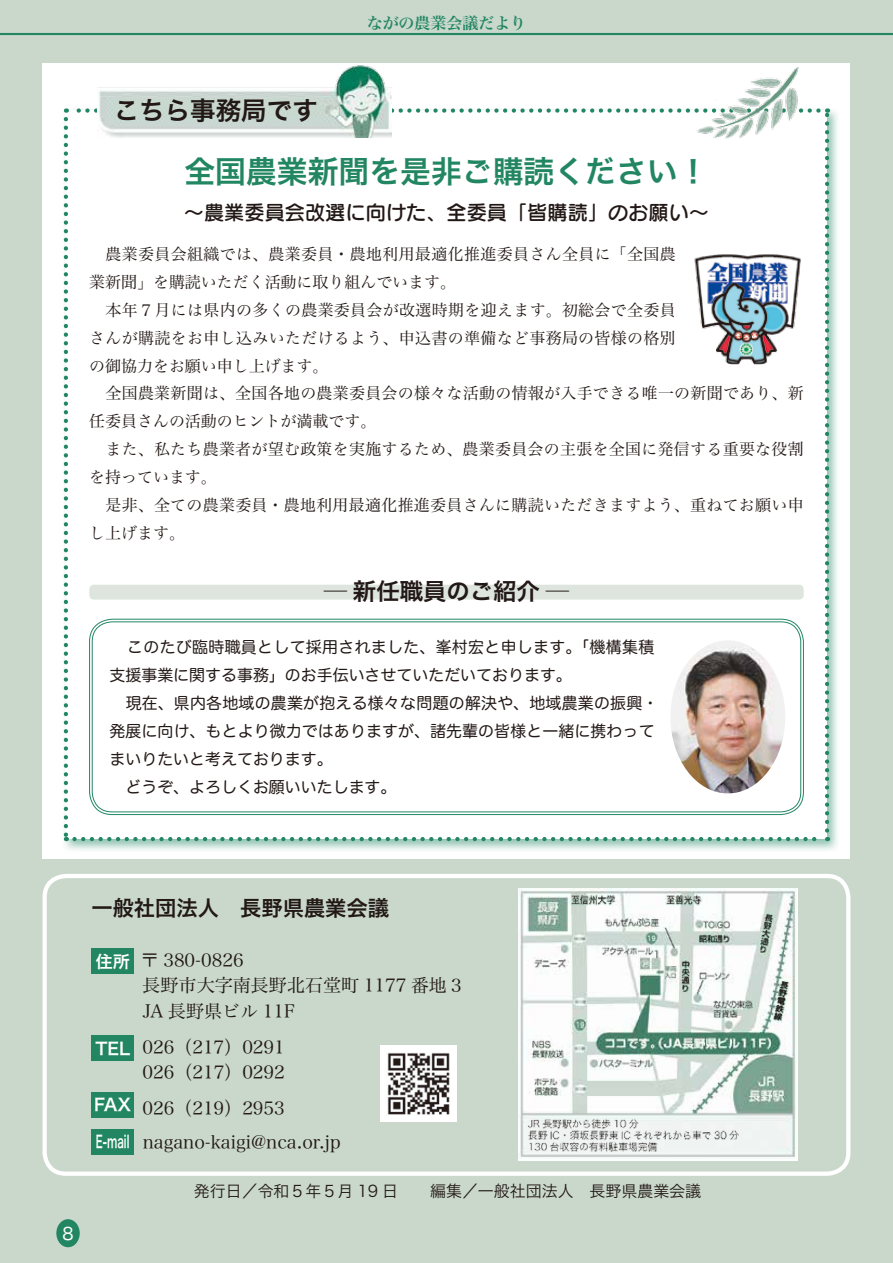
<style>
.page{position:relative;width:893px;height:1263px;background:#cad8cc}
.page>*{position:absolute;margin:0;border:0;box-sizing:border-box;transform-origin:0 0}
.t1{font:30.9px "Hira Kaku Pro N W6";color:#228663}
.t2{font:25.5px "Hira Kaku Pro N W6";color:#221815}
.t3{font:23.4px "Hira Kaku Pro N W6";color:#221815}
.t4{font:21.3px "Hira Kaku Pro N W6";color:#221815}
.t5{font:20.25px "Seurat Pro DB";color:#221815}
.t6{font:18px/25.7px "Hira Min Pro N W3";color:#221815}
.t7{font:16.95px "Hira Maru Pro N W4";color:#fff}
.t8{font:15.9px/27.9px "Hira Min Pro N W3";letter-spacing:.02em;color:#221815}
.t9{font:15.9px/27.9px "Hira Maru Pro N W4";letter-spacing:.005em;color:#221815}
.t10{font:15.9px "Hira Kaku Pro N W3";color:#221815}
.t11{font:15.9px "Hira Min Pro N W6";color:#228663}
.s1{font-family:"Hira Kaku Pro N W6";font-size:16.95px;color:#fff}
</style>
<div class="page">
<div style="left:56px;top:1219px;width:24px;height:28px;background:#228663;border-radius:50%"></div>
<hr style="left:0;top:33px;width:893px;height:2px;background:#228663">
<div style="left:43px;top:874px;width:807px;height:302px;border:4px solid #fff;border-radius:21px"></div>
<img style="left:518px;top:889px;width:280px;height:272px">
<div style="left:91px;top:948px;width:43px;height:26px;background:#228663"></div>
<div style="left:91px;top:1035px;width:43px;height:26px;background:#228663"></div>
<div style="left:91px;top:1092px;width:43px;height:26px;background:#228663"></div>
<div style="left:91px;top:1129px;width:43px;height:25px;background:#228663"></div>
<div style="left:43px;top:64px;width:807px;height:795px;background:#fff"></div>
<div style="left:61px;top:105px;width:780px;height:748px;background:#228663;opacity:.5"></div>
<div style="left:66px;top:111px;width:761px;height:728px;background:#fff"></div>
<svg style="left:64px;top:119px;width:4px;height:722px"></svg>
<svg style="left:74px;top:837px;width:754px;height:4px"></svg>
<svg style="left:825px;top:108px;width:4px;height:723px"></svg>
<svg style="left:66px;top:108px;width:752px;height:5px"></svg>
<img style="left:696px;top:67px;width:106px;height:72px">
<img style="left:98px;top:65px;width:294px;height:72px">
<div style="left:381px;top:1045px;width:76px;height:76px;background:#fff"></div>
<img style="left:387px;top:1053px;width:63px;height:62px">
<div style="left:89px;top:619px;width:715px;height:196px;border:1px solid #228663;border-radius:23px"></div>
<div style="left:92px;top:622px;width:709px;height:190px;border:1px solid #228663;border-radius:20px"></div>
<img style="left:671px;top:641px;width:114px;height:152px">
<div style="left:89px;top:585px;width:715px;height:15px;background:#dde5de;border-radius:4px"></div>
<img style="left:694px;top:254px;width:107px;height:111px">
<h2 class="t2" style="left:114px;top:87px;width:206px">こちら事務局です</h2>
<p class="t11" style="left:367px;top:9px;width:161px">ながの農業会議だより</p>
<h1 class="t1" style="left:184px;top:143px;width:526px">全国農業新聞を是非ご購読ください！</h1>
<p class="t5" style="left:184px;top:199px;width:527px">～農業委員会改選に向けた、全委員「皆購読」のお願い～</p>
<p class="t8" style="left:89px;top:238px;width:716px;text-indent:16px">農業委員会組織では、農業委員・農地利用最適化推進委員さん全員に「全国農<br>業新聞」を購読いただく活動に取り組んでいます。<br>　本年７月には県内の多くの農業委員会が改選時期を迎えます。初総会で全委員<br>さんが購読をお申し込みいただけるよう、申込書の準備など事務局の皆様の格別<br>の御協力をお願い申し上げます。<br>　全国農業新聞は、全国各地の農業委員会の様々な活動の情報が入手できる唯一の新聞であり、新任委員さんの活動のヒントが満載です。<br>　また、私たち農業者が望む政策を実施するため、農業委員会の主張を全国に発信する重要な役割を持っています。<br>　是非、全ての農業委員・農地利用最適化推進委員さんに購読いただきますよう、重ねてお願い申し上げます。</p>
<h3 class="t3" style="left:324px;top:570px;width:247px">─ 新任職員のご紹介 ─</h3>
<p class="t9" style="left:109px;top:632px;width:550px;text-indent:18px">このたび臨時職員として採用されました、峯村宏と申します。「機構集積支援事業に関する事務」のお手伝いさせていただいております。<br>　現在、県内各地域の農業が抱える様々な問題の解決や、地域農業の振興・発展に向け、もとより微力ではありますが、諸先輩の皆様と一緒に携わってまいりたいと考えております。<br>　どうぞ、よろしくお願いいたします。</p>
<p class="t7" style="left:62px;top:1218px;width:13px">8</p>
<h3 class="t4" style="left:91px;top:889px;width:299px">一般社団法人　長野県農業会議</h3>
<p class="t6" style="left:142px;top:945px;width:324px;text-indent:-47px"><span class="s1">住所</span> 〒 380-0826<br>長野市大字南長野北石堂町 1177 番地３<br>JA 長野県ビル 11F</p>
<p class="t6" style="left:95px;top:1033px;width:191px;line-height:25px;text-align:right"><span class="s1">TEL</span> 026（217）0291<br>026（217）0292</p>
<p class="t6" style="left:94px;top:1089px;width:248px;line-height:34.7px"><sup>FAX</sup> 026（219）2953<br><span class="s1">E-mail</span> nagano-kaigi@nca.or.jp</p>
<p class="t10" style="left:194px;top:1177px;width:509px">発行日／令和５年５月 19 日　　編集／一般社団法人　長野県農業会議</p>
</div>
